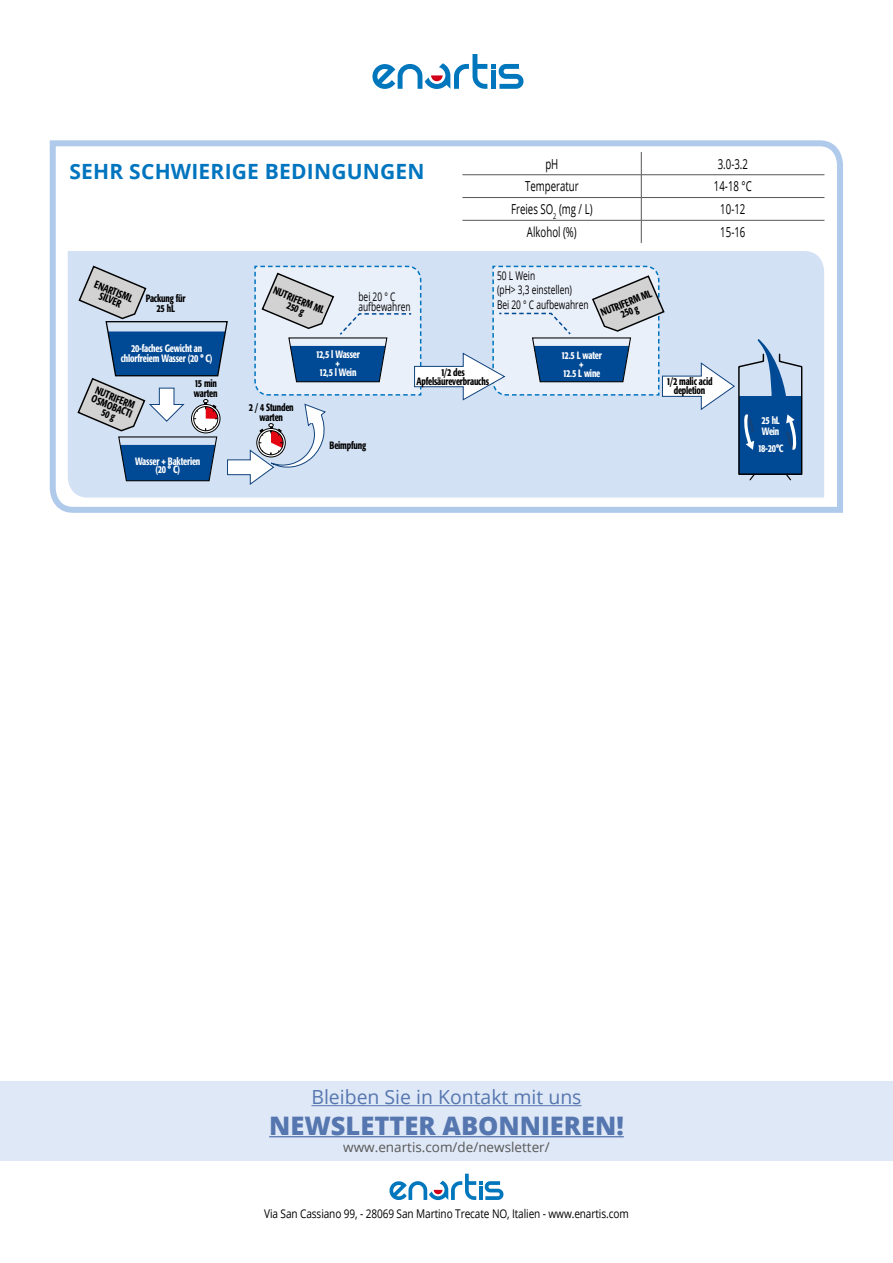
<style>
.page{position:relative;width:893px;height:1263px;background:#fff}
.page>*{position:absolute;margin:0;border:0;box-sizing:border-box;transform-origin:0 0}
.t1{font:800 25.5px "Open Sans";color:#5576af}
.t2{font:700 21px "Open Sans";letter-spacing:.01em;color:#0075bf}
.t3{font:19.5px "Open Sans";color:#5576af}
.t4{font:13.8px "Open Sans";color:#000;scale:.7 1}
.t5{font:13.5px "Open Sans";color:#575756}
.t6{font:12px "Open Sans";letter-spacing:-.01em;color:#000;scale:.84 1}
.t7{font:12px/14.4px "Open Sans";letter-spacing:-.01em;color:#000;scale:.7 1}
.t8{font:500 condensed 10.5px/9px "Formata";letter-spacing:-.02em;color:#000;text-align:center;scale:.85 1}
.t9{font:500 condensed 10.5px/9px "Formata";letter-spacing:-.02em;color:#fff;text-align:center;scale:.85 1}
</style>
<div class="page">
<svg style="left:49px;top:140px;width:794px;height:373px"></svg>
<div style="left:68px;top:251px;width:756px;height:247px;background:#d3e1f4"></div>
<hr style="left:462px;top:174px;width:179px;height:1px;background:#575756">
<hr style="left:641px;top:174px;width:183px;height:1px;background:#575756">
<hr style="left:462px;top:220px;width:179px;height:1px;background:#575756">
<hr style="left:641px;top:220px;width:183px;height:1px;background:#575756">
<svg style="left:641px;top:152px;width:1px;height:91px"></svg>
<hr style="left:462px;top:197px;width:179px;height:1px;background:#575756">
<hr style="left:641px;top:197px;width:183px;height:1px;background:#575756">
<svg style="left:76px;top:265px;width:727px;height:221px;background:#b8cbe1"></svg>
<div style="left:0;top:1081px;width:893px;height:80px;background:#dfe8f7"></div>
<svg style="left:389px;top:1174px;width:114px;height:26px"></svg>
<hr style="left:311px;top:1105px;width:270px;height:1px;background:#5576af">
<hr style="left:269px;top:1136px;width:355px;height:1px;background:#5576af">
<svg style="left:372px;top:54px;width:151px;height:35px"></svg>
<h2 class="t2" style="left:70px;top:156px;width:357px">SEHR SCHWIERIGE BEDINGUNGEN</h2>
<h3 class="t4" style="left:545px;top:154px;width:20px">pH</h3>
<h3 class="t4" style="left:718px;top:154px;width:45px">3.0-3.2</h3>
<h3 class="t4" style="left:525px;top:177px;width:78px">Temperatur</h3>
<h3 class="t4" style="left:714px;top:177px;width:56px">14-18 °C</h3>
<h3 class="t4" style="left:511px;top:200px;width:118px">Freies SO<sub>2</sub> (mg / L)</h3>
<h3 class="t4" style="left:720px;top:200px;width:37px">10-12</h3>
<h3 class="t4" style="left:527px;top:222px;width:73px">Alkohol (%)</h3>
<h3 class="t4" style="left:720px;top:222px;width:37px">15-16</h3>
<p class="t8" style="left:97px;top:279px;width:49px;rotate:22deg">ENARTISML<br>SILVER</p>
<p class="t8" style="left:146px;top:293px;width:48px;line-height:10.5px">Packung für<br>25 hL</p>
<p class="t9" style="left:121px;top:343px;width:109px;line-height:10.5px">20-faches Gewicht an chlorfreiem Wasser (20 ° C)</p>
<p class="t8" style="left:97px;top:385px;width:52px;rotate:22deg">NUTRIFERM<br>OSMOBACTI<br>50 g</p>
<p class="t8" style="left:194px;top:379px;width:29px;text-align:left">15 min warten</p>
<p class="t9" style="left:135px;top:458px;width:78px;line-height:7.5px">Wasser + Bakterien (20 ° C)</p>
<p class="t7" style="left:497px;top:268px;width:132px">50 L Wein<br>(pH&gt; 3,3 einstellen)<br>Bei 20 ° C aufbewahren</p>
<p class="t8" style="left:275px;top:286px;width:65px;rotate:22deg">NUTRIFERM ML<br>250 g</p>
<p class="t8" style="left:599px;top:309px;width:65px;rotate:-22deg">NUTRIFERM ML<br>250 g</p>
<p class="t7" style="left:358px;top:291px;width:76px;line-height:10.5px">bei 20 ° C aufbewahren</p>
<p class="t8" style="left:249px;top:403px;width:54px">2 / 4 Stunden warten</p>
<p class="t9" style="left:316px;top:350px;width:54px">12,5 l Wasser +<br>12,5 l Wein</p>
<p class="t9" style="left:561px;top:351px;width:49px">12.5 L water +<br>12.5 L wine</p>
<p class="t8" style="left:416px;top:368px;width:87px">1/2 des<br>Apfelsäureverbrauchs</p>
<p class="t8" style="left:667px;top:377px;width:56px">1/2 malic acid depletion</p>
<p class="t8" style="left:329px;top:441px;width:45px">Beimpfung</p>
<p class="t9" style="left:761px;top:414px;width:23px;line-height:11.1px;text-align:left">25 hL<br>Wein</p>
<p class="t9" style="left:758px;top:444px;width:32px">18-20°C</p>
<h3 class="t3" style="left:311px;top:1084px;width:272px">Bleiben Sie in Kontakt mit uns</h3>
<h1 class="t1" style="left:269px;top:1106px;width:356px">NEWSLETTER ABONNIEREN!</h1>
<p class="t5" style="left:343px;top:1138px;width:208px">www.enartis.com/de/newsletter/</p>
<p class="t6" style="left:264px;top:1205px;width:435px">Via San Cassiano 99, - 28069 San Martino Trecate NO, Italien - www.enartis.com</p>
</div>
